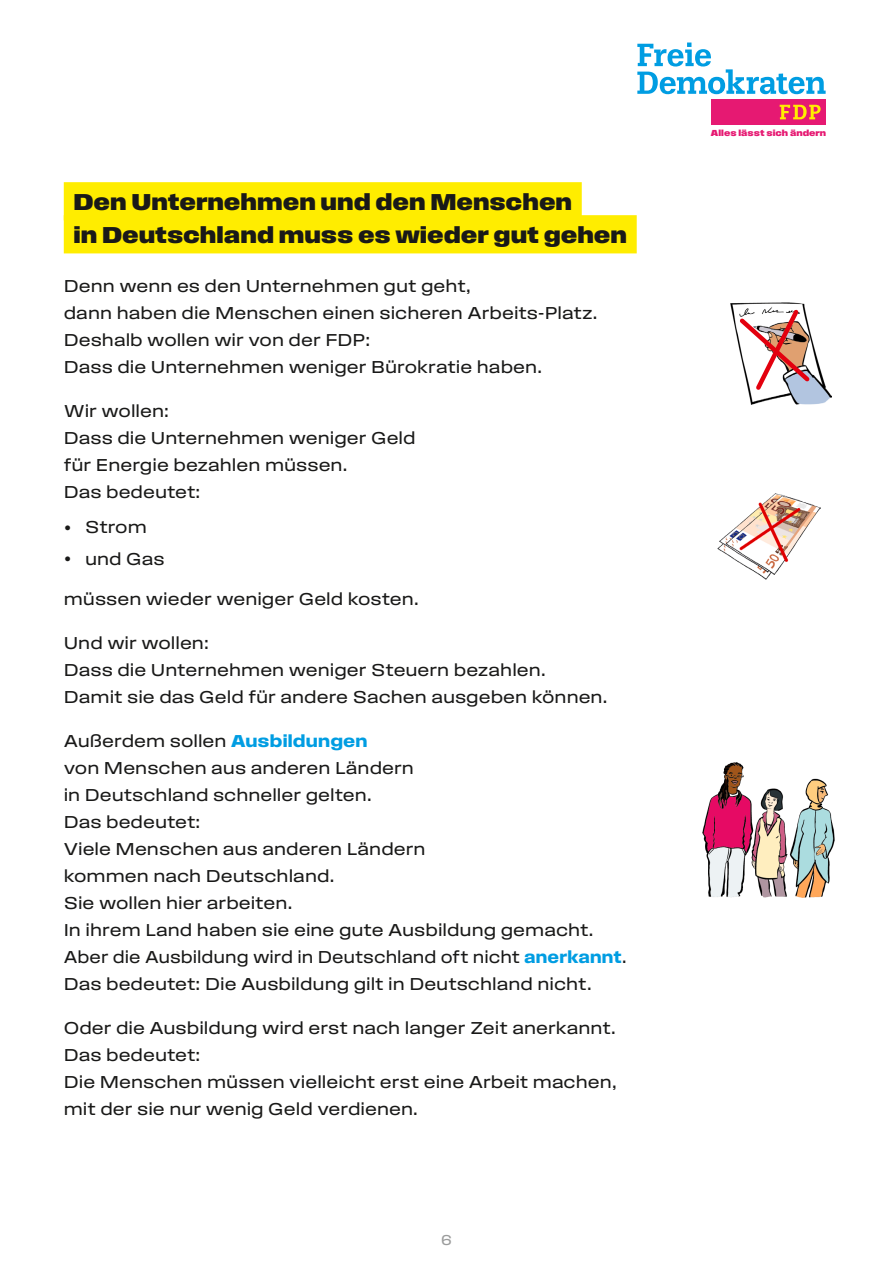
<style>
.page{position:relative;width:893px;height:1263px;background:#fff}
.page>*{position:absolute;margin:0;border:0;box-sizing:border-box;transform-origin:0 0}
.t1{font:24px/33px "Field Gothic No.75 Bold Wide";color:#191918}
.t2{font:18px/27px "Field Gothic No.72 Reg Wide";color:#191918}
.t3{font:15px "Field Gothic No.72 Reg Wide";color:#9b9c9c}
.t4{font:9.15px "Field Gothic No.75 Bold Wide";color:#e61972}
.s1{font-family:"Lucida Grande";font-size:14.1px}
.s2{font-family:"Field Gothic No.74 Demi Wide";color:#009de2}
</style>
<div class="page">
<div style="left:64px;top:182px;width:518px;height:38px;background:#ffed00"></div>
<div style="left:64px;top:215px;width:573px;height:38px;background:#ffed00"></div>
<img style="left:717px;top:493px;width:103px;height:87px">
<img style="left:731px;top:303px;width:100px;height:101px">
<svg style="left:736px;top:306px;width:77px;height:88px"></svg>
<img style="left:703px;top:762px;width:131px;height:135px">
<svg style="left:637px;top:43px;width:189px;height:51px"></svg>
<div style="left:711px;top:99px;width:115px;height:26px;background:#e61972"></div>
<svg style="left:780px;top:105px;width:41px;height:14px"></svg>
<h1 class="t1" style="left:73px;top:185px;width:555px">Den Unternehmen und den Menschen<br>in Deutschland muss es wieder gut gehen</h1>
<p class="t2" style="left:64px;top:272px;width:535px">Denn wenn es den Unternehmen gut geht,<br>dann haben die Menschen einen sicheren Arbeits-Platz.<br>Deshalb wollen wir von der FDP:<br>Dass die Unternehmen weniger Bürokratie haben.</p>
<p class="t2" style="left:64px;top:397px;width:353px">Wir wollen:<br>Dass die Unternehmen weniger Geld für Energie bezahlen müssen.<br>Das bedeutet:</p>
<p class="t2" style="left:64px;top:514px;width:85px"><span class="s1">•</span> Strom</p>
<p class="t2" style="left:64px;top:545px;width:102px"><span class="s1">•</span> und Gas</p>
<p class="t2" style="left:64px;top:586px;width:356px">müssen wieder weniger Geld kosten.</p>
<p class="t2" style="left:64px;top:630px;width:545px">Und wir wollen:<br>Dass die Unternehmen weniger Steuern bezahlen.<br>Damit sie das Geld für andere Sachen ausgeben können.</p>
<p class="t2" style="left:64px;top:728px;width:564px">Außerdem sollen <span class="s2">Ausbildungen<br></span>von Menschen aus anderen Ländern<br>in Deutschland schneller gelten.<br>Das bedeutet:<br>Viele Menschen aus anderen Ländern<br>kommen nach Deutschland.<br>Sie wollen hier arbeiten.<br>In ihrem Land haben sie eine gute Ausbildung gemacht.<br>Aber die Ausbildung wird in Deutschland oft nicht <span class="s2">anerkannt</span>.<br>Das bedeutet: Die Ausbildung gilt in Deutschland nicht.</p>
<p class="t2" style="left:64px;top:1015px;width:554px">Oder die Ausbildung wird erst nach langer Zeit anerkannt.<br>Das bedeutet:<br>Die Menschen müssen vielleicht erst eine Arbeit machen, mit der sie nur wenig Geld verdienen.</p>
<p class="t3" style="left:441px;top:1232px;width:12px">6</p>
<p class="t4" style="left:711px;top:128px;width:117px">Alles lässt sich ändern</p>
</div>
